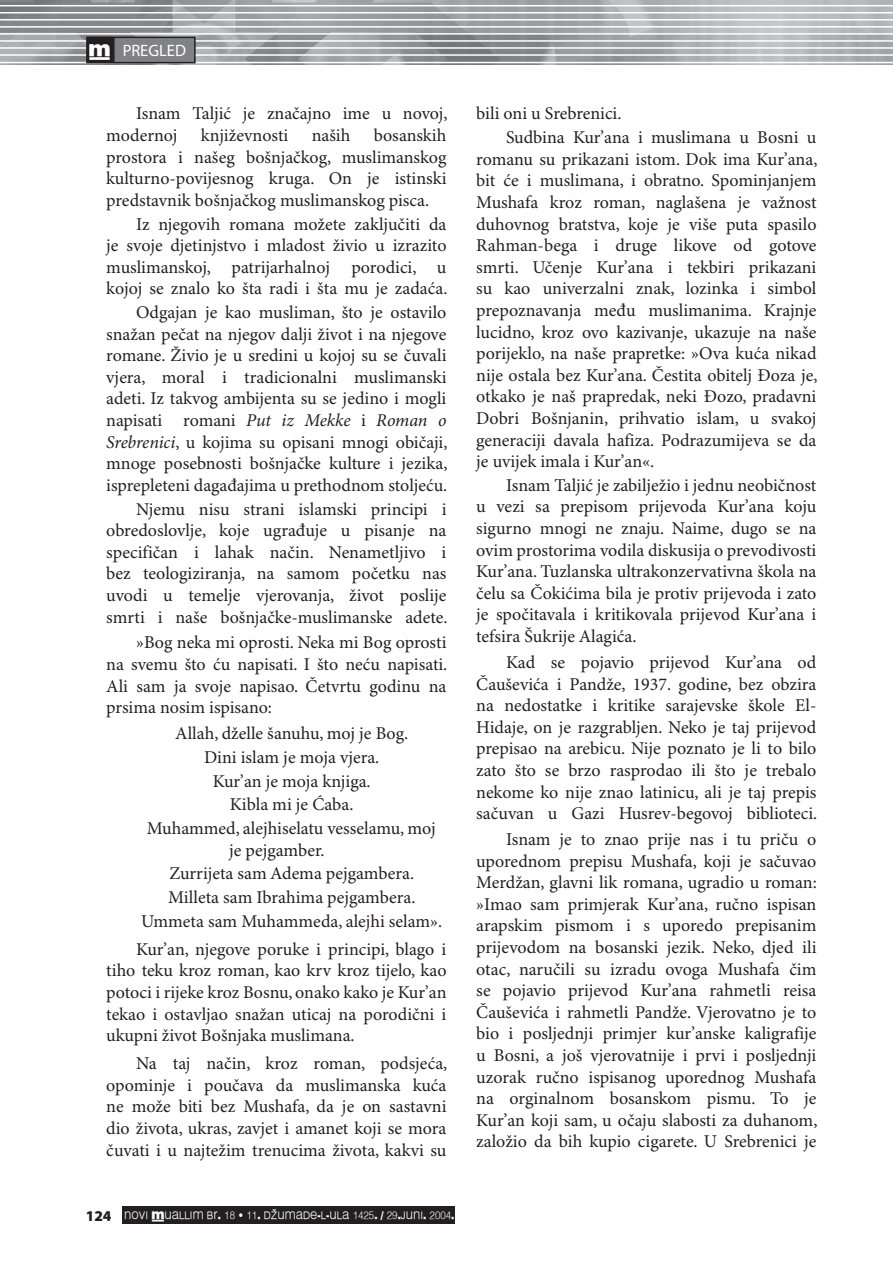
<style>
.page{position:relative;width:893px;height:1263px;background:#fff}
.page>*{position:absolute;margin:0;border:0;box-sizing:border-box;transform-origin:0 0}
.t1{font:18px/21.6px "Minion Pro";color:#231f20;text-align:justify}
.t2{font:16.5px "Myriad Pro";color:#fff}
.t3{font:16.5px "Muallim";color:#fff}
.t4{font:900 15px "Myriad Pro";color:#231f20}
.t5{font:10.65px "Muallim";color:#f9f9f9;scale:.91 1}
.s1{font-style:italic}
</style>
<div class="page">
<img style="left:0;top:0;width:893px;height:65px">
<hr style="left:0;top:5px;width:893px;height:1px;background:#fff">
<hr style="left:0;top:12px;width:893px;height:2px;background:#fff">
<hr style="left:0;top:19px;width:893px;height:2px;background:#fff">
<hr style="left:0;top:26px;width:893px;height:2px;background:#fff">
<hr style="left:0;top:33px;width:893px;height:2px;background:#fff">
<hr style="left:0;top:40px;width:893px;height:2px;background:#fff">
<hr style="left:0;top:47px;width:893px;height:2px;background:#fff">
<hr style="left:0;top:54px;width:893px;height:2px;background:#fff">
<hr style="left:0;top:62px;width:893px;height:1px;background:#fff">
<div style="left:114px;top:37px;width:81px;height:26px;background:#808285"></div>
<div style="left:113px;top:37px;width:83px;height:26px;border:2px solid #231f20"></div>
<svg style="left:892px;top:13px;width:1px;height:43px"></svg>
<div style="left:87px;top:37px;width:25px;height:26px;background:#231f20"></div>
<div style="left:86px;top:36px;width:27px;height:27px;border:2px solid #231f20"></div>
<div style="left:122px;top:1206px;width:332px;height:18px;background:#231f20"></div>
<p class="t3" style="left:88px;top:39px;width:24px">†</p>
<p class="t2" style="left:123px;top:42px;width:65px">PREGLED</p>
<p class="t1" style="left:106px;top:104px;width:343px;text-indent:30px">Isnam Taljić je značajno ime u novoj, modernoj</p>
<p class="t1" style="left:106px;top:125px;width:342px;text-indent:268px">bosanskih prostora i našeg bošnjačkog, muslimanskog kulturno-povijesnog kruga. On je istinski predstavnik bošnjačkog muslimanskog pisca.</p>
<p class="t1" style="left:106px;top:214px;width:343px;text-indent:30px">Iz njegovih romana možete zaključiti da je svoje djetinjstvo i mladost živio u izrazito muslimanskoj, patrijarhalnoj porodici, u kojoj se znalo ko šta radi i šta mu je zadaća.</p>
<p class="t1" style="left:106px;top:302px;width:343px;text-indent:30px">Odgajan je kao musliman, što je ostavilo snažan pečat na njegov dalji život i na njegove romane. Živio je u sredini u kojoj su se čuvali vjera, moral i tradicionalni muslimanski adeti. Iz takvog ambijenta su se jedino i mogli napisati romani <span class="s1">Put iz Mekke</span> i <span class="s1">Roman o Srebrenici</span>, u kojima su opisani mnogi običaji, mnoge posebnosti bošnjačke kulture i jezika, isprepleteni dagađajima u prethodnom stoljeću.</p>
<p class="t1" style="left:106px;top:499px;width:343px;text-indent:30px">Njemu nisu strani islamski principi i obredoslovlje, koje ugrađuje u pisanje na specifičan i lahak način. Nenametljivo i bez teologiziranja, na samom početku nas uvodi u temelje vjerovanja, život poslije smrti i naše bošnjačke-muslimanske adete.</p>
<p class="t1" style="left:106px;top:633px;width:343px;text-indent:30px">»Bog neka mi oprosti. Neka mi Bog oprosti na svemu što ću napisati. I što neću napisati.<br>Ali sam ja svoje napisao. Četvrtu godinu na prsima nosim ispisano:</p>
<p class="t1" style="left:147px;top:722px;width:290px;line-height:23.7px;text-align:center">Allah, dželle šanuhu, moj je Bog.<br>Dini islam je moja vjera.<br>Kur’an je moja knjiga.<br>Kibla mi je Ćaba.<br>Muhammed, alejhiselatu vesselamu, moj</p>
<p class="t1" style="left:229px;top:840px;width:97px">je pejgamber.</p>
<p class="t1" style="left:169px;top:863px;width:246px">Zurrijeta sam Adema pejgambera.</p>
<p class="t1" style="left:168px;top:887px;width:249px">Milleta sam Ibrahima pejgambera.</p>
<p class="t1" style="left:141px;top:911px;width:303px">Ummeta sam Muhammeda, alejhi selam».</p>
<p class="t1" style="left:106px;top:939px;width:342px;text-indent:30px">Kur’an, njegove poruke i principi, blago i tiho teku kroz roman, kao krv kroz tijelo, kao potoci i rijeke kroz Bosnu, onako kako je Kur’an tekao i ostavljao snažan uticaj na porodični i ukupni život Bošnjaka muslimana.</p>
<p class="t1" style="left:106px;top:1053px;width:343px;text-indent:30px">Na taj način, kroz roman, podsjeća, opominje i poučava da muslimanska kuća ne može biti bez Mushafa, da je on sastavni dio života, ukras, zavjet i amanet koji se mora čuvati i u najtežim trenucima života, kakvi su</p>
<p class="t1" style="left:201px;top:125px;width:89px">književnosti</p>
<p class="t1" style="left:312px;top:125px;width:40px">naših</p>
<p class="t4" style="left:86px;top:1207px;width:27px">124</p>
<p class="t5" style="left:124px;top:1208px;width:365px">NOVI †UALLIM BR. 18 • 11. DŽUMADE-L-ULA 1425. / 29.JUNI. 2004.</p>
<p class="t1" style="left:506px;top:103px;width:312px;line-height:23.7px;text-indent:-30px">bili oni u Srebrenici.<br>Sudbina Kur’ana i muslimana u Bosni u</p>
<p class="t1" style="left:476px;top:149px;width:343px">romanu su prikazani istom. Dok ima Kur’ana, bit će i muslimana, i obratno. Spominjanjem Mushafa kroz roman, naglašena je važnost duhovnog bratstva, koje je više puta spasilo Rahman-bega i druge likove od gotove smrti. Učenje Kur’ana i tekbiri prikazani su kao univerzalni znak, lozinka i simbol prepoznavanja među muslimanima. Krajnje lucidno, kroz ovo kazivanje, ukazuje na naše porijeklo, na naše prapretke: »Ova kuća nikad nije ostala bez Kur’ana. Čestita obitelj Đoza je, otkako je naš prapredak, neki Đozo, pradavni Dobri Bošnjanin, prihvatio islam, u svakoj generaciji davala hafiza. Podrazumijeva se da je uvijek imala i Kur’an«.</p>
<p class="t1" style="left:476px;top:475px;width:342px;text-indent:30px">Isnam Taljić je zabilježio i jednu neobičnost u vezi sa prepisom prijevoda Kur’ana koju sigurno mnogi ne znaju. Naime, dugo se na ovim prostorima vodila diskusija o prevodivosti Kur’ana. Tuzlanska ultrakonzervativna škola na čelu sa Čokićima bila je protiv prijevoda i zato je spočitavala i kritikovala prijevod Kur’ana i tefsira Šukrije Alagića.</p>
<p class="t1" style="left:476px;top:652px;width:343px;text-indent:30px">Kad se pojavio prijevod Kur’ana od Čauševića i Pandže, 1937. godine, bez obzira na nedostatke i kritike sarajevske škole El-Hidaje, on je razgrabljen. Neko je taj prijevod prepisao na arebicu. Nije poznato je li to bilo zato što se brzo rasprodao ili što je trebalo nekome ko nije znao latinicu, ali je taj prepis sačuvan u Gazi Husrev-begovoj biblioteci.</p>
<p class="t1" style="left:476px;top:829px;width:343px;text-indent:30px">Isnam je to znao prije nas i tu priču o uporednom prepisu Mushafa, koji je sačuvao Merdžan, glavni lik romana, ugradio u roman: »Imao sam primjerak Kur’ana, ručno ispisan arapskim pismom i s uporedo prepisanim prijevodom na bosanski jezik. Neko, djed ili otac, naručili su izradu ovoga Mushafa čim se pojavio prijevod Kur’ana rahmetli reisa Čauševića i rahmetli Pandže. Vjerovatno je to bio i posljednji primjer kur’anske kaligrafije u Bosni, a još vjerovatnije i prvi i posljednji uzorak ručno ispisanog uporednog Mushafa na orginalnom bosanskom pismu. To je Kur’an koji sam, u očaju slabosti za duhanom, založio da bih kupio cigarete. U Srebrenici je</p>
</div>
